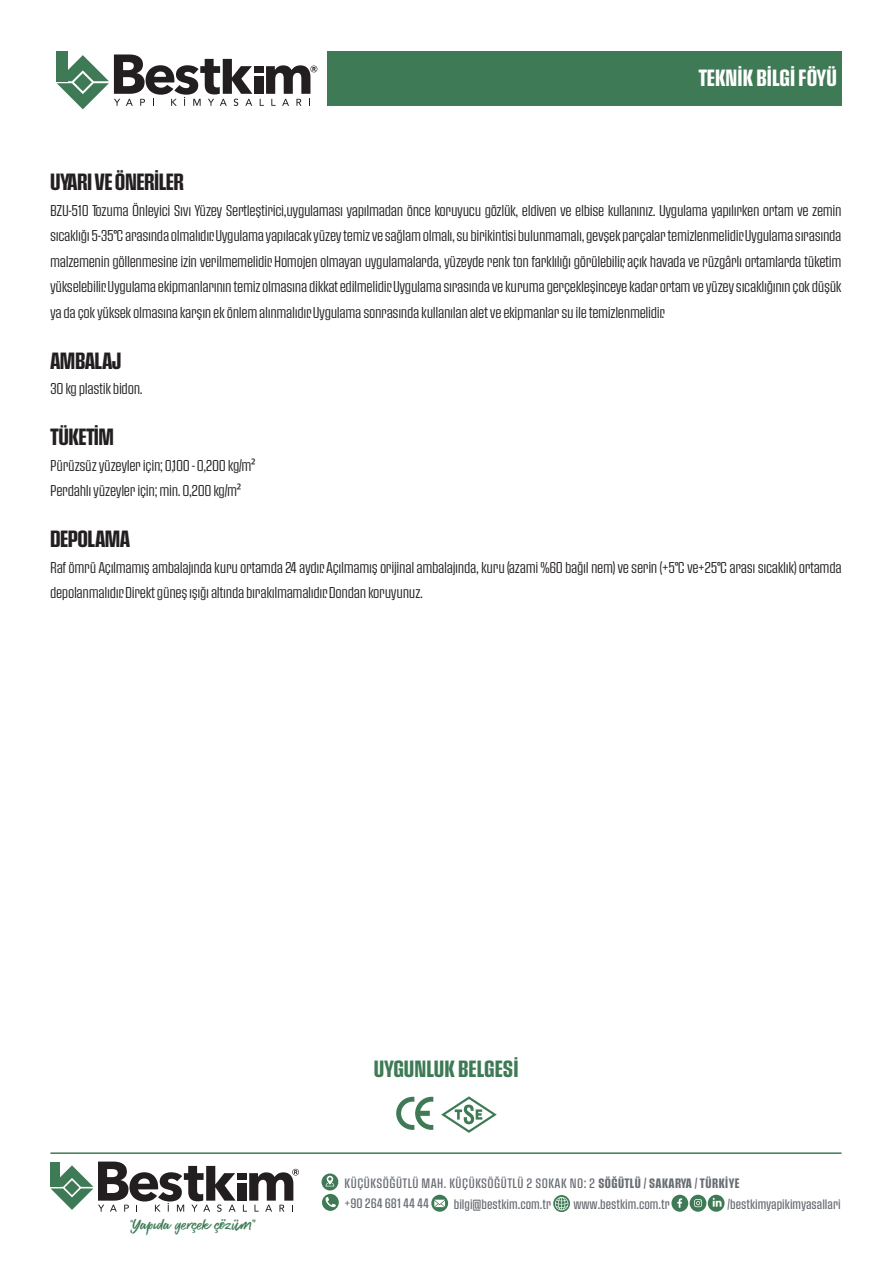
<style>
.page{position:relative;width:893px;height:1263px;background:#fff}
.page>*{position:absolute;margin:0;border:0;box-sizing:border-box;transform-origin:0 0}
.t1{font:22.5px "Pressio No.44";letter-spacing:-.025em;color:#231f20;scale:.94 1}
.t2{font:22.5px "Pressio No.44";color:#3e7a55;scale:.94 1}
.t3{font:22.5px "Pressio No.44";color:#fff;scale:.94 1}
.t4{font:19.8px "Brush Marker";color:#3e7a55}
.t5{font:15px/25.5px "Pressio No.41";letter-spacing:-.025em;color:#231f20;scale:.94 1}
.t6{font:13.05px/20.2px "Pressio No.42";letter-spacing:.035em;color:#676c72;scale:.94 1}
.t7{font:13.05px "Pressio No.42";color:#676c72;scale:.94 1}
.s1{font-family:"Myriad Pro"}
.s2{font-family:"Pressio No.44"}
</style>
<div class="page">
<div style="left:57px;top:51px;width:11px;height:30px;background:#3e7a55"></div>
<svg style="left:57px;top:54px;width:195px;height:55px"></svg>
<svg style="left:260px;top:65px;width:57px;height:41px"></svg>
<div style="left:254px;top:66px;width:9px;height:7px;background:#231f20"></div>
<div style="left:254px;top:76px;width:9px;height:18px;background:#231f20"></div>
<div style="left:328px;top:51px;width:514px;height:55px;background:#3e7a55"></div>
<svg style="left:322px;top:1173px;width:16px;height:17px"></svg>
<svg style="left:325px;top:1176px;width:9px;height:10px"></svg>
<div style="left:322px;top:1194px;width:17px;height:17px;background:#3e7a55;border-radius:50%"></div>
<svg style="left:325px;top:1197px;width:11px;height:11px"></svg>
<svg style="left:431px;top:1195px;width:17px;height:17px"></svg>
<svg style="left:434px;top:1200px;width:11px;height:7px"></svg>
<svg style="left:708px;top:1195px;width:17px;height:17px"></svg>
<div style="left:690px;top:1195px;width:16px;height:17px;background:#3e7a55;border-radius:50%"></div>
<div style="left:671px;top:1195px;width:17px;height:17px;background:#3e7a55;border-radius:50%"></div>
<svg style="left:677px;top:1198px;width:5px;height:10px"></svg>
<svg style="left:694px;top:1199px;width:8px;height:8px"></svg>
<svg style="left:713px;top:1198px;width:8px;height:8px"></svg>
<svg style="left:243px;top:1169px;width:56px;height:42px"></svg>
<div style="left:238px;top:1173px;width:9px;height:7px;background:#231f20"></div>
<div style="left:238px;top:1183px;width:9px;height:17px;background:#231f20"></div>
<svg style="left:51px;top:1161px;width:185px;height:51px"></svg>
<svg style="left:553px;top:1195px;width:17px;height:17px"></svg>
<svg style="left:555px;top:1197px;width:13px;height:13px"></svg>
<hr style="left:50px;top:1152px;width:791px;height:2px;background:#3e7a55">
<svg style="left:441px;top:1096px;width:56px;height:37px"></svg>
<svg style="left:396px;top:1097px;width:37px;height:33px"></svg>
<h1 class="t3" style="left:698px;top:65px;width:149px">TEKNİK BİLGİ FÖYÜ</h1>
<h1 class="t1" style="left:50px;top:169px;width:144px">UYARI VE ÖNERİLER</h1>
<p class="t5" style="left:50px;top:197px;width:844px;text-align:justify">BZU-510 Tozuma Önleyici Sıvı Yüzey Sertleştirici,uygulaması yapılmadan önce koruyucu gözlük, eldiven ve elbise kullanınız. Uygulama yapılırken ortam ve zemin sıcaklığı 5-35°C arasında olmalıdır. Uygulama yapılacak yüzey temiz ve sağlam olmalı, su birikintisi bulunmamalı, gevşek parçalar temizlenmelidir. Uygulama sırasında malzemenin göllenmesine izin verilmemelidir. Homojen olmayan uygulamalarda, yüzeyde renk ton farklılığı görülebilir, açık havada ve rüzgârlı ortamlarda tüketim yükselebilir. Uygulama ekipmanlarının temiz olmasına dikkat edilmelidir. Uygulama sırasında ve kuruma gerçekleşinceye kadar ortam ve yüzey sıcaklığının çok düşük ya da çok yüksek olmasına karşın ek önlem alınmalıdır. Uygulama sonrasında kullanılan alet ve ekipmanlar su ile temizlenmelidir.</p>
<h1 class="t1" style="left:50px;top:348px;width:77px">AMBALAJ</h1>
<p class="t5" style="left:50px;top:376px;width:100px">30 kg plastik bidon.</p>
<h1 class="t1" style="left:50px;top:424px;width:70px">TÜKETİM</h1>
<p class="t5" style="left:50px;top:452px;width:220px">Pürüzsüz yüzeyler için; 0,100 - 0,200 kg/m<span class="s1">²<br></span>Perdahlı yüzeyler için; min. 0,200 kg/m<span class="s1">²</span></p>
<h1 class="t1" style="left:50px;top:526px;width:87px">DEPOLAMA</h1>
<p class="t5" style="left:50px;top:554px;width:844px">Raf ömrü Açılmamış ambalajında kuru ortamda 24 aydır. Açılmamış orijinal ambalajında, kuru (azami %60 bağıl nem) ve serin (+5°C ve+25°C arası sıcaklık) ortamda depolanmalıdır. Direkt güneş ışığı altında bırakılmamalıdır. Dondan koruyunuz.</p>
<h1 class="t2" style="left:374px;top:1055px;width:155px">UYGUNLUK BELGESİ</h1>
<h2 class="t4" style="left:130px;top:1214px;width:127px">“Yapıda gerçek çözüm”</h2>
<p class="t6" style="left:344px;top:1172px;width:422px">KÜÇÜKSÖĞÜTLÜ MAH. KÜÇÜKSÖĞÜTLÜ 2 SOKAK NO: 2 <span class="s2">SÖĞÜTLÜ / SAKARYA / TÜRKİYE </span>+90 264 681 44 44</p>
<p class="t7" style="left:454px;top:1196px;width:105px">bilgi@bestkim.com.tr</p>
<p class="t7" style="left:573px;top:1196px;width:104px">www.bestkim.com.tr</p>
<p class="t7" style="left:728px;top:1196px;width:122px">/bestkimyapikimyasallari</p>
</div>
